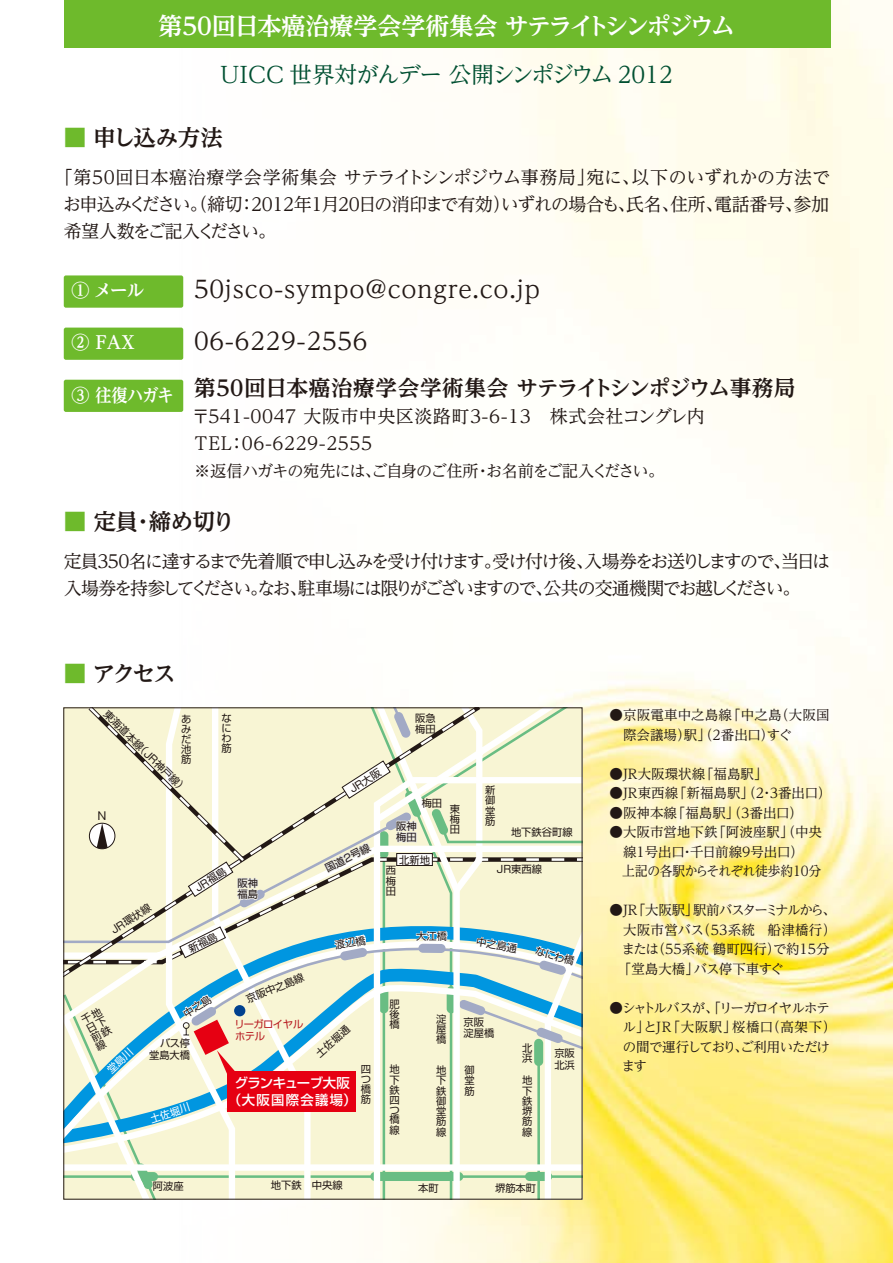
<style>
.page{position:relative;width:893px;height:1263px;background:#fff}
.page>*{position:absolute;margin:0;border:0;box-sizing:border-box;transform-origin:0 0}
.t1{font:24px/52.2px "UD Reimin Pro";letter-spacing:.03em;color:#221815}
.t2{font:700 24px "UD Reimin Pro";letter-spacing:-.025em;color:#fff}
.t3{font:22.5px "UD Reimin Pro";letter-spacing:-.03em;color:#005032}
.t4{font:700 22.5px "UD Reimin Pro";letter-spacing:-.045em;color:#221815}
.t5{font:700 21.6px "UD Reimin Pro";letter-spacing:.03em;color:#221815}
.t6{font:18px/27px "UD Reimin Pro";letter-spacing:-.065em;color:#221815;text-align:justify}
.t7{font:18px/27px "UD Reimin Pro";letter-spacing:-.095em;color:#221815}
.t8{font:18px/27px "UD Reimin Pro";letter-spacing:.03em;color:#221815}
.t9{font:700 18px "UD Reimin Pro";letter-spacing:-.04em;color:#fff}
.t10{font:16.2px "UD Reimin Pro";letter-spacing:-.06em;color:#221815}
.t11{font:13.5px/19.5px "UD Reimin Pro";color:#221815}
.t12{font:13.5px/19.5px "UD Reimin Pro";letter-spacing:-.065em;color:#221815}
.t13{font:13.5px "UD Reimin Pro";letter-spacing:-.105em;color:#221815}
.t14{font:13.5px "UD Reimin Pro";letter-spacing:.02em;color:#221815}
.t15{font:500 13.35px/16.4px "Shin Go Pro";letter-spacing:-.005em;color:#fff;text-align:center}
.t16{font:500 11.85px "Gothic BBB Pro";color:#221815}
.t17{font:10.2px/10.2px "Shin Go Pro";color:#221815;text-align:justify}
.t18{font:10.2px/11.4px "Shin Go Pro";letter-spacing:-.045em;color:#b81c22}
.t19{font:10.2px "Shin Go Pro";color:#fff}
.s1{color:#6eba2c}
</style>
<div class="page">
<img style="left:63px;top:0;width:830px;height:1263px">
<div style="left:64px;top:275px;width:119px;height:33px;background:#6eba2c;border-radius:2px"></div>
<div style="left:64px;top:328px;width:119px;height:32px;background:#6eba2c;border-radius:2px"></div>
<div style="left:64px;top:380px;width:119px;height:32px;background:#6eba2c;border-radius:2px"></div>
<svg style="left:65px;top:709px;width:515px;height:488px;background:#e4edd7"></svg>
<svg style="left:65px;top:709px;width:417px;height:272px;background:#efedd1"></svg>
<svg style="left:394px;top:711px;width:17px;height:27px"></svg>
<svg style="left:431px;top:808px;width:149px;height:36px;background:#e8efcd"></svg>
<div style="left:397px;top:853px;width:35px;height:12px;background:#fff"></div>
<div style="left:396px;top:853px;width:37px;height:13px;border:1px solid #221815"></div>
<div style="left:227px;top:1071px;width:128px;height:40px;background:#e60012"></div>
<svg style="left:188px;top:861px;width:77px;height:47px"></svg>
<svg style="left:323px;top:760px;width:99px;height:114px"></svg>
<svg style="left:89px;top:823px;width:26px;height:26px"></svg>
<div style="left:89px;top:823px;width:26px;height:26px;border:1px solid #221815;border-radius:50%"></div>
<svg style="left:97px;top:823px;width:11px;height:26px"></svg>
<svg style="left:195px;top:888px;width:385px;height:136px;background:#d4e6d8"></svg>
<div style="left:418px;top:944px;width:28px;height:9px;background:#a2aac5;border-radius:5px"></div>
<svg style="left:459px;top:917px;width:121px;height:280px;background:#deead7"></svg>
<div style="left:64px;top:0;width:767px;height:48px;background:#6eba2c"></div>
<svg style="left:106px;top:1047px;width:28px;height:27px"></svg>
<svg style="left:333px;top:931px;width:34px;height:30px"></svg>
<svg style="left:181px;top:993px;width:58px;height:94px"></svg>
<svg style="left:90px;top:1006px;width:23px;height:32px"></svg>
<svg style="left:179px;top:926px;width:47px;height:32px"></svg>
<h1 class="t2" style="left:158px;top:7px;width:579px">第50回日本癌治療学会学術集会 サテライトシンポジウム</h1>
<h2 class="t3" style="left:220px;top:56px;width:454px">UICC 世界対がんデー 公開シンポジウム 2012</h2>
<h2 class="t4" style="left:64px;top:119px;width:161px"><span class="s1">■</span> 申し込み方法</h2>
<h3 class="t6" style="left:63px;top:163px;width:769px;text-indent:-8px">「第50回日本癌治療学会学術集会 サテライトシンポジウム事務局」宛に、以下のいずれかの方法でお申込みください。（締切：2012年1月20日の消印まで有効）いずれの場合も、氏名、住所、電話番号、参加希望人数をご記入ください。</h3>
<h3 class="t9" style="left:71px;top:276px;width:75px">① メール</h3>
<h3 class="t9" style="left:71px;top:328px;width:65px">② FAX</h3>
<h3 class="t9" style="left:71px;top:380px;width:104px">③ 往復ハガキ</h3>
<h1 class="t1" style="left:194px;top:262px;width:347px">50jsco-sympo@congre.co.jp<br>06-6229-2556</h1>
<h3 class="t5" style="left:194px;top:370px;width:603px">第50回日本癌治療学会学術集会 サテライトシンポジウム事務局</h3>
<h3 class="t8" style="left:192px;top:402px;width:514px">〒541-0047 大阪市中央区淡路町3-6-13　株式会社コングレ内<br>TEL：06-6229-2555</h3>
<h3 class="t10" style="left:194px;top:458px;width:472px">※返信ハガキの宛先には、ご自身のご住所・お名前をご記入ください。</h3>
<h2 class="t4" style="left:64px;top:503px;width:173px"><span class="s1">■</span> 定員・締め切り</h2>
<h3 class="t7" style="left:64px;top:547px;width:768px">定員350名に達するまで先着順で申し込みを受け付けます。受け付け後、入場券をお送りしますので、当日は入場券を持参してください。なお、駐車場には限りがございますので、公共の交通機関でお越しください。</h3>
<h2 class="t4" style="left:64px;top:655px;width:113px"><span class="s1">■</span> アクセス</h2>
<p class="t17" style="left:110px;top:708px;width:113px;rotate:44deg">東海道本線（JR神戸線）</p>
<p class="t17" style="left:181px;top:712px;width:11px">あみだ池筋</p>
<p class="t16" style="left:98px;top:806px;width:11px">N</p>
<p class="t17" style="left:222px;top:712px;width:11px">なにわ筋</p>
<p class="t17" style="left:109px;top:925px;width:47px;rotate:-32deg">JR環状線</p>
<p class="t17" style="left:193px;top:883px;width:36px;rotate:-32deg">JR福島</p>
<p class="t17" style="left:237px;top:876px;width:22px;line-height:11.4px">阪神福島</p>
<p class="t17" style="left:415px;top:711px;width:22px;line-height:11.4px">阪急梅田</p>
<p class="t17" style="left:347px;top:785px;width:36px;rotate:-33deg">JR大阪</p>
<p class="t17" style="left:422px;top:796px;width:22px">梅田</p>
<p class="t17" style="left:323px;top:863px;width:50px;rotate:-27deg">国道2号線</p>
<p class="t17" style="left:396px;top:819px;width:22px;line-height:11.4px">阪神梅田</p>
<p class="t17" style="left:399px;top:853px;width:32px">北新地</p>
<p class="t17" style="left:386px;top:864px;width:11px">西梅田</p>
<p class="t17" style="left:450px;top:802px;width:12px">東梅田</p>
<p class="t17" style="left:416px;top:930px;width:32px">大江橋</p>
<p class="t17" style="left:485px;top:784px;width:11px">新御堂筋</p>
<p class="t17" style="left:511px;top:826px;width:63px">地下鉄谷町線</p>
<p class="t17" style="left:497px;top:863px;width:47px">JR東西線</p>
<p class="t17" style="left:477px;top:935px;width:43px;rotate:9deg">中之島通</p>
<p class="t17" style="left:537px;top:944px;width:41px;rotate:16deg">なにわ橋</p>
<p class="t17" style="left:79px;top:1015px;width:7px;rotate:-28deg">千日前線</p>
<p class="t17" style="left:149px;top:1036px;width:43px;line-height:11.4px;text-align:right">バス停堂島大橋</p>
<p class="t19" style="left:148px;top:1111px;width:43px;rotate:-18deg">土佐堀川</p>
<p class="t17" style="left:244px;top:994px;width:63px;rotate:-22deg">京阪中之島線</p>
<p class="t18" style="left:234px;top:1017px;width:70px">リーガロイヤルホテル</p>
<p class="t17" style="left:313px;top:1050px;width:43px;rotate:-42deg">土佐堀通</p>
<h3 class="t15" style="left:228px;top:1073px;width:130px">グランキューブ大阪（大阪国際会議場）</h3>
<p class="t17" style="left:361px;top:1063px;width:12px;line-height:9.8px">四つ橋筋</p>
<p class="t17" style="left:390px;top:997px;width:12px">肥後橋</p>
<p class="t17" style="left:390px;top:1063px;width:12px">地下鉄四つ橋線</p>
<p class="t17" style="left:436px;top:1012px;width:12px">淀屋橋</p>
<p class="t17" style="left:464px;top:1015px;width:32px;line-height:11.4px">京阪淀屋橋</p>
<p class="t17" style="left:522px;top:1042px;width:11px">北浜</p>
<p class="t17" style="left:436px;top:1064px;width:12px">地下鉄御堂筋線</p>
<p class="t17" style="left:464px;top:1064px;width:11px">御堂筋</p>
<p class="t17" style="left:522px;top:1074px;width:12px">地下鉄堺筋線</p>
<p class="t17" style="left:153px;top:1179px;width:32px">阿波座</p>
<p class="t17" style="left:271px;top:1179px;width:73px">地下鉄 中央線</p>
<p class="t17" style="left:418px;top:1182px;width:22px">本町</p>
<p class="t17" style="left:495px;top:1182px;width:43px">堺筋本町</p>
<p class="t17" style="left:554px;top:1046px;width:22px;line-height:11.4px">京阪北浜</p>
<h3 class="t11" style="left:623px;top:705px;width:208px;text-indent:-14px">●京阪電車中之島線「中之島（大阪国際会議場）駅」（2番出口）すぐ</h3>
<h3 class="t11" style="left:609px;top:763px;width:160px">●JR大阪環状線「福島駅」</h3>
<h3 class="t11" style="left:609px;top:783px;width:223px">●JR東西線「新福島駅」（2・3番出口）</h3>
<h3 class="t11" style="left:609px;top:802px;width:195px">●阪神本線「福島駅」（3番出口）</h3>
<h3 class="t11" style="left:622px;top:822px;width:201px;text-indent:-13px">●大阪市営地下鉄「阿波座駅」（中央線1号出口・千日前線9号出口）<br>上記の各駅からそれぞれ徒歩約10分</h3>
<h3 class="t13" style="left:609px;top:899px;width:228px">●JR「大阪駅」駅前バスターミナルから、</h3>
<h3 class="t14" style="left:623px;top:919px;width:215px">大阪市営バス（53系統 船津橋行）</h3>
<h3 class="t11" style="left:622px;top:939px;width:209px">または（55系統 鶴町四行）で約15分</h3>
<h3 class="t11" style="left:618px;top:958px;width:167px">「堂島大橋」バス停下車すぐ</h3>
<h3 class="t12" style="left:622px;top:997px;width:216px;text-indent:-12px">●シャトルバスが、「リーガロイヤルホテル」とJR「大阪駅」桜橋口（高架下）の間で運行しており、ご利用いただけます</h3>
</div>
